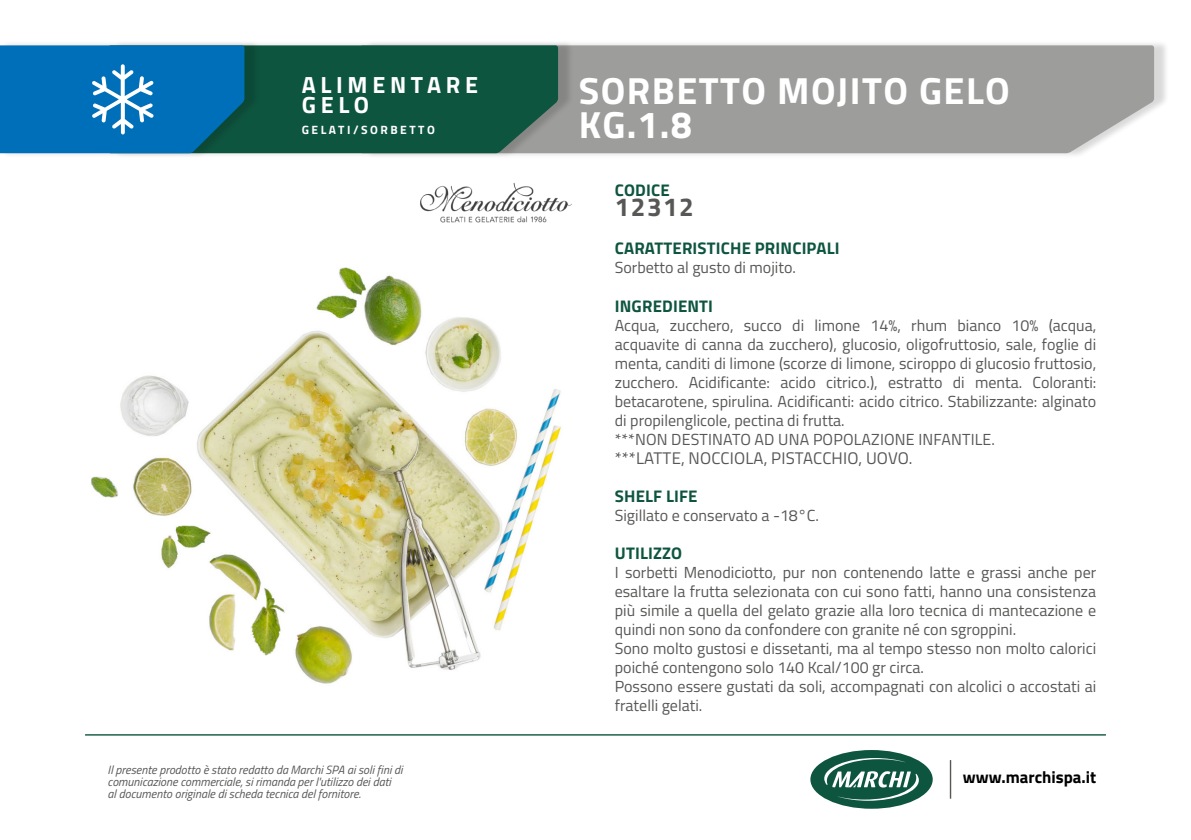
<style>
.page{position:relative;width:1191px;height:840px;background:#fff}
.page>*{position:absolute;margin:0;border:0;box-sizing:border-box;transform-origin:0 0}
.t1{font:700 37.8px/34.2px "Titillium Web";letter-spacing:.04em;color:#fff}
.t2{font:700 26px "Titillium Web";letter-spacing:.06em;color:#575756}
.t3{font:700 23.4px "Titillium Web";letter-spacing:.2em;color:#fff}
.t4{font:700 16.8px "Titillium Web";letter-spacing:.01em;color:#0e5540}
.t5{font:16.8px "Titillium Web";letter-spacing:.01em;color:#575756}
.t6{font:700 16.8px "Titillium Web";color:#000}
.t7{font:16px/19px "Titillium Web";color:#575756;text-align:justify}
.t8{font:italic 12px/12px "Titillium Web";color:#575756}
.t9{font:700 12px "Titillium Web";letter-spacing:.21em;color:#fff}
</style>
<div class="page">
<img style="left:91px;top:267px;width:471px;height:417px">
<div style="left:365px;top:40px;width:804px;height:119px;background:#000;opacity:.15"></div>
<div style="left:574px;top:45px;width:580px;height:108px;background:#9d9d9c"></div>
<div style="left:113px;top:40px;width:461px;height:119px;background:#000;opacity:.15"></div>
<div style="left:260px;top:45px;width:298px;height:108px;background:#0e5540"></div>
<div style="left:0;top:40px;width:260px;height:119px;background:#000;opacity:.15"></div>
<svg style="left:0;top:45px;width:244px;height:108px;background:#0c74b5"></svg>
<img style="left:420px;top:183px;width:152px;height:40px">
<hr style="left:949px;top:759px;width:2px;height:39px;background:#575756">
<div style="left:810px;top:749px;width:122px;height:59px;background:#0e5540;border-radius:50%"></div>
<svg style="left:824px;top:757px;width:95px;height:43px"></svg>
<hr style="left:85px;top:733px;width:1021px;height:2px;background:#0e5540">
<p class="t3" style="left:302px;top:67px;width:178px">ALIMENTARE</p>
<p class="t3" style="left:302px;top:87px;width:69px">GELO</p>
<p class="t9" style="left:302px;top:121px;width:135px">GELATI/SORBETTO</p>
<p class="t8" style="left:108px;top:762px;width:296px">Il presente prodotto è stato redatto da Marchi SPA ai soli fini di comunicazione commerciale, si rimanda per l'utilizzo dei dati<br>al documento originale di scheda tecnica del fornitore.</p>
<p class="t1" style="left:578px;top:71px;width:433px">SORBETTO MOJITO GELO<br>KG.1.8</p>
<p class="t4" style="left:615px;top:177px;width:56px">CODICE</p>
<p class="t2" style="left:615px;top:187px;width:81px">12312</p>
<p class="t4" style="left:615px;top:235px;width:226px">CARATTERISTICHE PRINCIPALI</p>
<p class="t7" style="left:615px;top:257px;width:183px">Sorbetto al gusto di mojito.</p>
<p class="t4" style="left:615px;top:292px;width:100px">INGREDIENTI</p>
<p class="t7" style="left:615px;top:314px;width:483px">Acqua, zucchero, succo di limone 14%, rhum bianco 10% (acqua, acquavite di canna da zucchero), glucosio, oligofruttosio, sale, foglie di menta, canditi di limone (scorze di limone, sciroppo di glucosio fruttosio, zucchero. Acidificante: acido citrico.), estratto di menta. Coloranti: betacarotene, spirulina. Acidificanti: acido citrico. Stabilizzante: alginato di propilenglicole, pectina di frutta.</p>
<p class="t7" style="left:615px;top:428px;width:382px">***NON DESTINATO AD UNA POPOLAZIONE INFANTILE.</p>
<p class="t5" style="left:615px;top:445px;width:299px">***LATTE, NOCCIOLA, PISTACCHIO, UOVO.</p>
<p class="t4" style="left:615px;top:482px;width:84px">SHELF LIFE</p>
<p class="t7" style="left:615px;top:504px;width:206px">Sigillato e conservato a -18°C.</p>
<p class="t4" style="left:615px;top:539px;width:69px">UTILIZZO</p>
<p class="t7" style="left:615px;top:561px;width:483px">I sorbetti Menodiciotto, pur non contenendo latte e grassi anche per esaltare la frutta selezionata con cui sono fatti, hanno una consistenza più simile a quella del gelato grazie alla loro tecnica di mantecazione e quindi non sono da confondere con granite né con sgroppini.</p>
<p class="t7" style="left:615px;top:637px;width:483px">Sono molto gustosi e dissetanti, ma al tempo stesso non molto calorici poiché contengono solo 140 Kcal/100 gr circa.</p>
<p class="t7" style="left:615px;top:675px;width:483px">Possono essere gustati da soli, accompagnati con alcolici o accostati ai fratelli gelati.</p>
<p class="t6" style="left:963px;top:764px;width:135px">www.marchispa.it</p>
</div>
